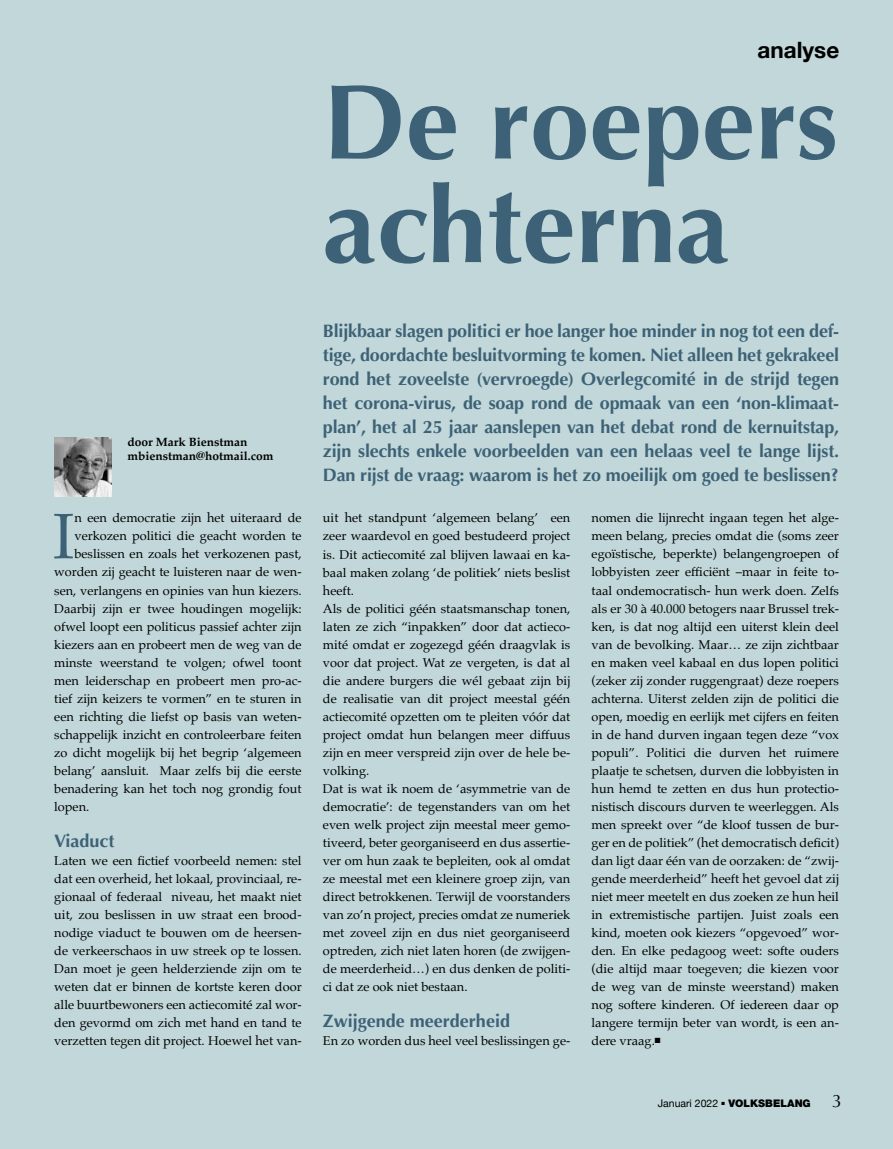
<style>
.page{position:relative;width:893px;height:1149px;background:#fff}
.page>*{position:absolute;margin:0;border:0;box-sizing:border-box;transform-origin:0 0}
.t1{font:700 106.5px/103.5px "Optima";color:#3d6176}
.t2{font:64.35px "Palatino";color:#3d6176}
.t3{font:700 22.5px "Helvetica Neue";color:#000}
.t4{font:700 18px/24px "Optima";letter-spacing:-.01em;color:#3d6176;text-align:justify}
.t5{font:12.75px/18px "Palatino";color:#000;text-align:justify}
.t6{font:700 12px/13.5px "Palatino";color:#000}
.t7{font:10.5px "Helvetica Neue";color:#000}
.s1{font-family:"Helvetica Neue LT Pro";font-weight:900}
.s2{font-family:"Optima";font-size:18px}
</style>
<div class="page">
<div style="left:0;top:0;width:893px;height:1148px;background:#c1d7d9"></div>
<img style="left:54px;top:437px;width:58px;height:59px">
<h3 class="t3" style="left:758px;top:32px;width:83px">analyse</h3>
<h1 class="t1" style="left:323px;top:72px;width:516px">De roepers achterna</h1>
<p class="t6" style="left:128px;top:435px;width:147px">door Mark Bienstman mbienstman@hotmail.com</p>
<h2 class="t2" style="left:53px;top:483px;width:23px">I</h2>
<p class="t5" style="left:74px;top:509px;width:229px">n een democratie zijn het uiteraard de</p>
<p class="t5" style="left:74px;top:527px;width:229px">verkozen politici die geacht worden te</p>
<p class="t5" style="left:74px;top:545px;width:229px">beslissen en zoals het verkozenen past,</p>
<p class="t5" style="left:54px;top:563px;width:249px">worden zij geacht te luisteren naar de wen-</p>
<p class="t5" style="left:54px;top:581px;width:249px">sen, verlangens en opinies van hun kiezers.</p>
<p class="t5" style="left:54px;top:599px;width:249px">Daarbij zijn er twee houdingen mogelijk:</p>
<p class="t5" style="left:54px;top:617px;width:249px">ofwel loopt een politicus passief achter zijn</p>
<p class="t5" style="left:54px;top:635px;width:249px">kiezers aan en probeert men de weg van de</p>
<p class="t5" style="left:54px;top:653px;width:249px">minste weerstand te volgen; ofwel toont</p>
<p class="t5" style="left:54px;top:671px;width:249px">men leiderschap en probeert men pro-ac-</p>
<p class="t5" style="left:54px;top:689px;width:249px">tief zijn keizers te vormen” en te sturen in</p>
<p class="t5" style="left:54px;top:707px;width:249px">een richting die liefst op basis van weten-</p>
<p class="t5" style="left:54px;top:725px;width:249px">schappelijk inzicht en controleerbare feiten</p>
<p class="t5" style="left:54px;top:743px;width:249px">zo dicht mogelijk bij het begrip ‘algemeen</p>
<p class="t5" style="left:54px;top:761px;width:249px">belang’ aansluit. Maar zelfs bij die eerste</p>
<p class="t5" style="left:54px;top:779px;width:249px">benadering kan het toch nog grondig fout</p>
<p class="t5" style="left:54px;top:797px;width:37px">lopen.</p>
<h3 class="t4" style="left:54px;top:828px;width:62px">Viaduct</h3>
<p class="t5" style="left:54px;top:851px;width:249px">Laten we een fictief voorbeeld nemen: stel dat een overheid, het lokaal, provinciaal, re&shy;gionaal of federaal niveau, het maakt niet uit, zou beslissen in uw straat een brood&shy;nodige viaduct te bouwen om de heersen&shy;de verkeerschaos in uw streek op te lossen.<br>Dan moet je geen helderziende zijn om te weten dat er binnen de kortste keren door alle buurtbewoners een actiecomité zal wor&shy;den gevormd om zich met hand en tand te verzetten tegen dit project. Hoewel het van-</p>
<p class="t4" style="left:323px;top:319px;width:518px">Blijkbaar slagen politici er hoe langer hoe minder in nog tot een def&shy;tige, doordachte besluitvorming te komen. Niet alleen het gekrakeel rond het zoveelste (vervroegde) Overlegcomité in de strijd tegen het corona-virus, de soap rond de opmaak van een ‘non-klimaat&shy;plan’, het al 25 jaar aanslepen van het debat rond de kernuitstap, zijn slechts enkele voorbeelden van een helaas veel te lange lijst.<br>Dan rijst de vraag: waarom is het zo moeilijk om goed te beslissen?</p>
<p class="t5" style="left:323px;top:509px;width:249px;text-align:left">uit het standpunt ‘algemeen belang’ een zeer waardevol en goed bestudeerd project is. Dit actiecomité zal blijven lawaai en ka&shy;baal maken zolang ‘de politiek’ niets beslist heeft.<br>Als de politici géén staatsmanschap tonen, laten ze zich “inpakken” door dat actieco&shy;mité omdat er zogezegd géén draagvlak is voor dat project. Wat ze vergeten, is dat al die andere burgers die wél gebaat zijn bij de realisatie van dit project meestal géén actiecomité opzetten om te pleiten vóór dat project omdat hun belangen meer diffuus zijn en meer verspreid zijn over de hele be&shy;volking.<br>Dat is wat ik noem de ‘asymmetrie van de democratie’: de tegenstanders van om het even welk project zijn meestal meer gemo&shy;tiveerd, beter georganiseerd en dus assertie&shy;ver om hun zaak te bepleiten, ook al omdat ze meestal met een kleinere groep zijn, van direct betrokkenen. Terwijl de voorstanders van zo’n project, precies omdat ze numeriek met zoveel zijn en dus niet georganiseerd optreden, zich niet laten horen (de zwijgen&shy;de meerderheid…) en dus denken de politi&shy;ci dat ze ook niet bestaan.</p>
<h3 class="t4" style="left:323px;top:1008px;width:189px">Zwijgende meerderheid</h3>
<p class="t5" style="left:323px;top:1031px;width:249px">En zo worden dus heel veel beslissingen ge-</p>
<p class="t5" style="left:592px;top:509px;width:249px">nomen die lijnrecht ingaan tegen het alge&shy;meen belang, precies omdat die (soms zeer egoïstische, beperkte) belangengroepen of lobbyisten zeer efficiënt –maar in feite to&shy;taal ondemocratisch- hun werk doen. Zelfs als er 30 à 40.000 betogers naar Brussel trek&shy;ken, is dat nog altijd een uiterst klein deel van de bevolking. Maar… ze zijn zichtbaar en maken veel kabaal en dus lopen politici (zeker zij zonder ruggengraat) deze roepers achterna. Uiterst zelden zijn de politici die open, moedig en eerlijk met cijfers en feiten in de hand durven ingaan tegen deze “vox populi”. Politici die durven het ruimere plaatje te schetsen, durven die lobbyisten in hun hemd te zetten en dus hun protectio&shy;nistisch discours durven te weerleggen. Als men spreekt over “de kloof tussen de bur&shy;ger en de politiek” (het democratisch deficit) dan ligt daar één van de oorzaken: de “zwij&shy;gende meerderheid” heeft het gevoel dat zij niet meer meetelt en dus zoeken ze hun heil in extremistische partijen. Juist zoals een kind, moeten ook kiezers “opgevoed” wor&shy;den. En elke pedagoog weet: softe ouders (die altijd maar toegeven; die kiezen voor de weg van de minste weerstand) maken nog softere kinderen. Of iedereen daar op langere termijn beter van wordt, is een an&shy;dere vraag.■</p>
<p class="t7" style="left:658px;top:1095px;width:186px">Januari 2022 ■ <span class="s1">VOLKSBELANG</span> <span class="s2">3</span></p>
</div>
